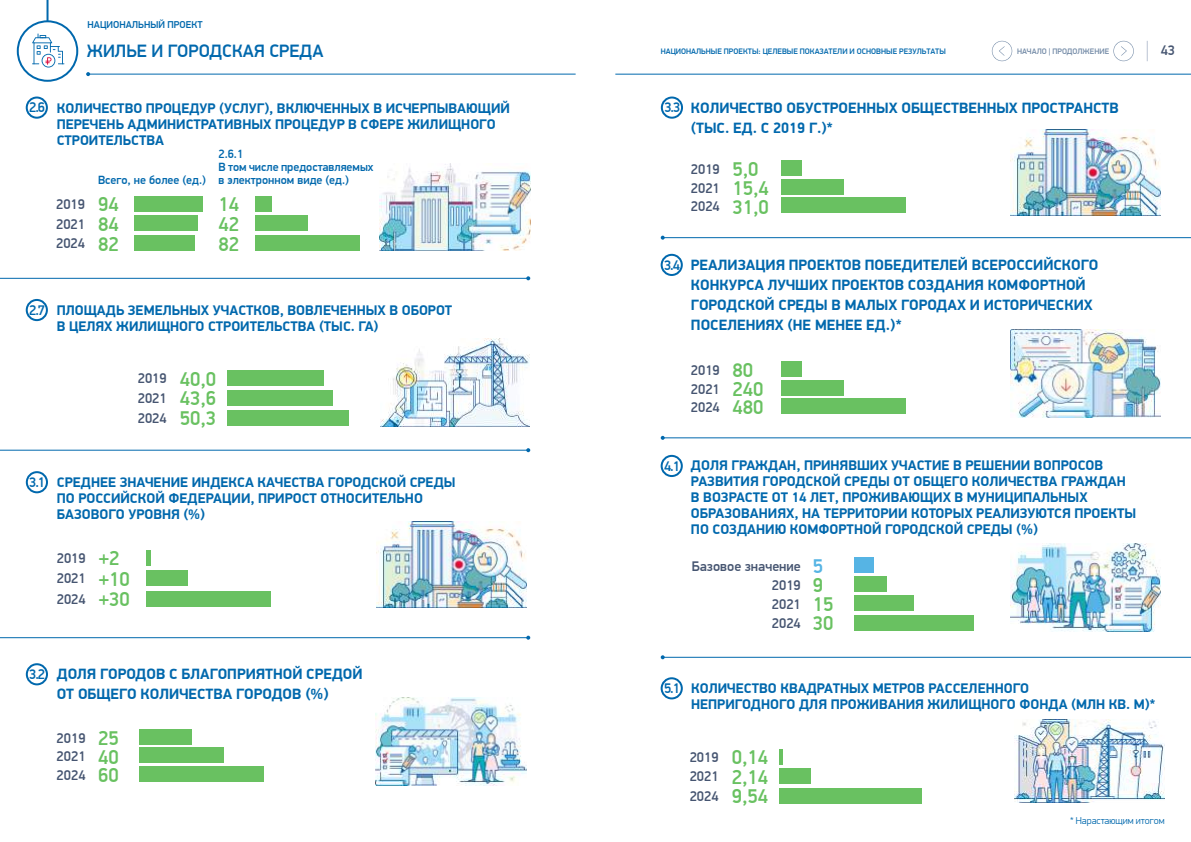
<style>
.page{position:relative;width:1191px;height:842px;background:#fff}
.page>*{position:absolute;margin:0;border:0;box-sizing:border-box;transform-origin:0 0}
.t1{font:500 20px/18.7px "PF Din Display Pro";color:#69c161;text-align:justify}
.t2{font:500 20px "PF Din Display Pro";color:#56b4e4}
.t3{font:500 18px "PF Din Display Pro";color:#0068ad}
.t4{font:700 15px/20px "PF Din Display Pro";color:#0068ad}
.t5{font:700 14px/16px "PF Din Display Pro";color:#0068ad}
.t6{font:500 14px/19.1px "PF Din Display Pro";color:#465571;text-align:justify}
.t7{font:500 14px "PF Din Display Pro";color:#0068ad}
.t8{font:500 12px/13px "PF Din Display Pro";color:#0068ad}
.t9{font:500 10px "PF Din Display Pro";color:#0068ad}
.t10{font:300 10px "PF Din Display Pro";color:#0068ad}
.t11{font:500 8px "PF Din Display Pro";color:#0068ad}
.t12{font:500 8px "PF Din Display Pro";color:#758ca8}
.s1{font-weight:500}
</style>
<div class="page">
<svg style="left:1146px;top:41px;width:1px;height:20px"></svg>
<hr style="left:615px;top:74px;width:576px;height:1px;background:#0068ad">
<svg style="left:1113px;top:41px;width:20px;height:20px"></svg>
<svg style="left:991px;top:41px;width:21px;height:20px"></svg>
<hr style="left:47px;top:0;width:2px;height:61px;background:#0068ad">
<div style="left:18px;top:21px;width:59px;height:60px;background:#fff;border-radius:50%"></div>
<div style="left:17px;top:20px;width:61px;height:62px;border:2px solid #0068ad;border-radius:50%"></div>
<hr style="left:88px;top:74px;width:487px;height:1px;background:#0068ad">
<svg style="left:86px;top:72px;width:4px;height:4px"></svg>
<div style="left:227px;top:370px;width:97px;height:16px;background:#69c161"></div>
<div style="left:134px;top:196px;width:68px;height:15px;background:#69c161"></div>
<div style="left:255px;top:196px;width:17px;height:15px;background:#69c161"></div>
<div style="left:146px;top:550px;width:5px;height:16px;background:#69c161"></div>
<div style="left:227px;top:390px;width:106px;height:16px;background:#69c161"></div>
<div style="left:134px;top:215px;width:63px;height:16px;background:#69c161"></div>
<div style="left:134px;top:235px;width:61px;height:16px;background:#69c161"></div>
<div style="left:255px;top:215px;width:52px;height:16px;background:#69c161"></div>
<div style="left:146px;top:570px;width:42px;height:16px;background:#69c161"></div>
<div style="left:227px;top:410px;width:121px;height:15px;background:#69c161"></div>
<div style="left:255px;top:235px;width:105px;height:16px;background:#69c161"></div>
<div style="left:146px;top:591px;width:125px;height:15px;background:#69c161"></div>
<hr style="left:0;top:278px;width:528px;height:1px;background:#0068ad">
<svg style="left:526px;top:276px;width:4px;height:4px"></svg>
<hr style="left:0;top:450px;width:528px;height:1px;background:#0068ad">
<svg style="left:526px;top:448px;width:4px;height:4px"></svg>
<hr style="left:0;top:637px;width:528px;height:1px;background:#0068ad">
<svg style="left:526px;top:636px;width:4px;height:4px"></svg>
<img style="left:380px;top:338px;width:150px;height:88px">
<img style="left:380px;top:163px;width:150px;height:87px">
<img style="left:376px;top:521px;width:150px;height:86px">
<svg style="left:32px;top:34px;width:32px;height:34px"></svg>
<div style="left:139px;top:729px;width:53px;height:15px;background:#69c161"></div>
<div style="left:139px;top:748px;width:84px;height:15px;background:#69c161"></div>
<div style="left:139px;top:766px;width:125px;height:16px;background:#69c161"></div>
<img style="left:376px;top:697px;width:150px;height:88px">
<div style="left:26px;top:97px;width:22px;height:22px;border:2px solid #0068ad;border-radius:50%"></div>
<div style="left:26px;top:299px;width:22px;height:22px;border:2px solid #0068ad;border-radius:50%"></div>
<div style="left:26px;top:471px;width:22px;height:22px;border:2px solid #0068ad;border-radius:50%"></div>
<div style="left:26px;top:663px;width:22px;height:22px;border:2px solid #0068ad;border-radius:50%"></div>
<div style="left:781px;top:160px;width:21px;height:16px;background:#69c161"></div>
<div style="left:781px;top:361px;width:21px;height:16px;background:#69c161"></div>
<div style="left:781px;top:179px;width:62px;height:15px;background:#69c161"></div>
<div style="left:781px;top:380px;width:62px;height:15px;background:#69c161"></div>
<div style="left:781px;top:198px;width:125px;height:15px;background:#69c161"></div>
<div style="left:781px;top:398px;width:125px;height:16px;background:#69c161"></div>
<hr style="left:662px;top:237px;width:529px;height:1px;background:#0068ad">
<svg style="left:660px;top:236px;width:4px;height:4px"></svg>
<hr style="left:662px;top:437px;width:529px;height:1px;background:#0068ad">
<svg style="left:660px;top:436px;width:4px;height:4px"></svg>
<hr style="left:662px;top:657px;width:529px;height:1px;background:#0068ad">
<svg style="left:660px;top:655px;width:4px;height:4px"></svg>
<img style="left:1010px;top:129px;width:150px;height:86px">
<img style="left:1010px;top:329px;width:150px;height:88px">
<div style="left:854px;top:558px;width:20px;height:15px;background:#56b4e4"></div>
<div style="left:854px;top:577px;width:32px;height:15px;background:#69c161"></div>
<div style="left:854px;top:596px;width:60px;height:15px;background:#69c161"></div>
<div style="left:854px;top:615px;width:119px;height:15px;background:#69c161"></div>
<img style="left:1010px;top:543px;width:150px;height:88px">
<div style="left:661px;top:97px;width:22px;height:22px;border:2px solid #0068ad;border-radius:50%"></div>
<div style="left:660px;top:254px;width:23px;height:22px;border:2px solid #0068ad;border-radius:50%"></div>
<div style="left:660px;top:455px;width:23px;height:22px;border:2px solid #0068ad;border-radius:50%"></div>
<div style="left:660px;top:677px;width:23px;height:22px;border:2px solid #0068ad;border-radius:50%"></div>
<hr style="left:779px;top:749px;width:3px;height:15px;background:#69c161">
<div style="left:779px;top:768px;width:31px;height:16px;background:#69c161"></div>
<div style="left:779px;top:788px;width:143px;height:16px;background:#69c161"></div>
<img style="left:1014px;top:719px;width:150px;height:84px">
<p class="t9" style="left:88px;top:19px;width:116px">НАЦИОНАЛЬНЫЙ ПРОЕКТ</p>
<p class="t3" style="left:87px;top:40px;width:238px">ЖИЛЬЕ И ГОРОДСКАЯ СРЕДА</p>
<p class="t11" style="left:660px;top:46px;width:286px">НАЦИОНАЛЬНЫЕ ПРОЕКТЫ: ЦЕЛЕВЫЕ ПОКАЗАТЕЛИ И ОСНОВНЫЕ РЕЗУЛЬТАТЫ</p>
<p class="t12" style="left:1017px;top:46px;width:94px">НАЧАЛО | ПРОДОЛЖЕНИЕ</p>
<p class="t6" style="left:1160px;top:41px;width:16px">43</p>
<p class="t7" style="left:29px;top:99px;width:17px">2.6</p>
<p class="t5" style="left:57px;top:100px;width:455px">КОЛИЧЕСТВО ПРОЦЕДУР (УСЛУГ), ВКЛЮЧЕННЫХ В ИСЧЕРПЫВАЮЩИЙ<br>ПЕРЕЧЕНЬ АДМИНИСТРАТИВНЫХ ПРОЦЕДУР В СФЕРЕ ЖИЛИЩНОГО<br>СТРОИТЕЛЬСТВА</p>
<p class="t7" style="left:664px;top:99px;width:17px">3.3</p>
<p class="t4" style="left:691px;top:99px;width:429px">КОЛИЧЕСТВО ОБУСТРОЕННЫХ ОБЩЕСТВЕННЫХ ПРОСТРАНСТВ (ТЫС. ЕД. С 2019 Г.)*</p>
<p class="t6" style="left:56px;top:195px;width:30px">2019</p>
<p class="t6" style="left:56px;top:214px;width:30px">2021</p>
<p class="t8" style="left:98px;top:174px;width:109px">Всего, не более (ед.)</p>
<p class="t8" style="left:218px;top:148px;width:157px">2.6.1<br>В том числе предоставляемых в электронном виде (ед.)</p>
<h1 class="t1" style="left:98px;top:195px;width:22px">94</h1>
<h1 class="t1" style="left:218px;top:195px;width:22px">14</h1>
<h1 class="t1" style="left:98px;top:215px;width:22px">84</h1>
<h1 class="t1" style="left:218px;top:215px;width:22px">42</h1>
<p class="t6" style="left:691px;top:160px;width:30px">2019</p>
<h1 class="t1" style="left:732px;top:160px;width:28px">5,0</h1>
<p class="t6" style="left:691px;top:179px;width:30px">2021</p>
<p class="t6" style="left:691px;top:197px;width:30px">2024</p>
<h1 class="t1" style="left:732px;top:179px;width:38px">15,4</h1>
<h1 class="t1" style="left:732px;top:198px;width:38px">31,0</h1>
<p class="t6" style="left:56px;top:234px;width:30px">2024</p>
<h1 class="t1" style="left:98px;top:235px;width:22px">82</h1>
<h1 class="t1" style="left:218px;top:235px;width:22px">82</h1>
<p class="t7" style="left:29px;top:302px;width:17px">2.7</p>
<p class="t5" style="left:57px;top:303px;width:397px">ПЛОЩАДЬ ЗЕМЕЛЬНЫХ УЧАСТКОВ, ВОВЛЕЧЕННЫХ В ОБОРОТ<br>В ЦЕЛЯХ ЖИЛИЩНОГО СТРОИТЕЛЬСТВА (ТЫС. ГА)</p>
<p class="t7" style="left:664px;top:256px;width:17px">3.4</p>
<p class="t4" style="left:691px;top:256px;width:409px">РЕАЛИЗАЦИЯ ПРОЕКТОВ ПОБЕДИТЕЛЕЙ ВСЕРОССИЙСКОГО КОНКУРСА ЛУЧШИХ ПРОЕКТОВ СОЗДАНИЯ КОМФОРТНОЙ ГОРОДСКОЙ СРЕДЫ В МАЛЫХ ГОРОДАХ И ИСТОРИЧЕСКИХ ПОСЕЛЕНИЯХ (НЕ МЕНЕЕ ЕД.)*</p>
<p class="t6" style="left:138px;top:369px;width:30px">2019</p>
<h1 class="t1" style="left:180px;top:370px;width:38px">40,0</h1>
<p class="t6" style="left:138px;top:389px;width:30px">2021</p>
<h1 class="t1" style="left:180px;top:390px;width:38px">43,6</h1>
<p class="t6" style="left:138px;top:409px;width:30px">2024</p>
<h1 class="t1" style="left:180px;top:409px;width:38px">50,3</h1>
<p class="t6" style="left:691px;top:361px;width:30px">2019</p>
<h1 class="t1" style="left:732px;top:361px;width:22px">80</h1>
<p class="t6" style="left:691px;top:379px;width:30px">2021</p>
<h1 class="t1" style="left:732px;top:380px;width:33px">240</h1>
<p class="t6" style="left:691px;top:398px;width:30px">2024</p>
<h1 class="t1" style="left:732px;top:399px;width:33px">480</h1>
<p class="t7" style="left:29px;top:474px;width:17px">3.1</p>
<p class="t5" style="left:57px;top:474px;width:400px">СРЕДНЕЕ ЗНАЧЕНИЕ ИНДЕКСА КАЧЕСТВА ГОРОДСКОЙ СРЕДЫ<br>ПО РОССИЙСКОЙ ФЕДЕРАЦИИ, ПРИРОСТ ОТНОСИТЕЛЬНО<br>БАЗОВОГО УРОВНЯ (%)</p>
<p class="t7" style="left:664px;top:457px;width:17px">4.1</p>
<p class="t5" style="left:691px;top:458px;width:447px">ДОЛЯ ГРАЖДАН, ПРИНЯВШИХ УЧАСТИЕ В РЕШЕНИИ ВОПРОСОВ РАЗВИТИЯ ГОРОДСКОЙ СРЕДЫ ОТ ОБЩЕГО КОЛИЧЕСТВА ГРАЖДАН В ВОЗРАСТЕ ОТ 14 ЛЕТ, ПРОЖИВАЮЩИХ В МУНИЦИПАЛЬНЫХ ОБРАЗОВАНИЯХ, НА ТЕРРИТОРИИ КОТОРЫХ РЕАЛИЗУЮТСЯ ПРОЕКТЫ ПО СОЗДАНИЮ КОМФОРТНОЙ ГОРОДСКОЙ СРЕДЫ (%)</p>
<p class="t6" style="left:57px;top:549px;width:30px">2019</p>
<h1 class="t1" style="left:99px;top:549px;width:22px">+2</h1>
<p class="t6" style="left:57px;top:569px;width:30px">2021</p>
<h1 class="t1" style="left:99px;top:570px;width:33px">+10</h1>
<p class="t6" style="left:57px;top:590px;width:30px">2024</p>
<h1 class="t1" style="left:99px;top:590px;width:33px">+30</h1>
<p class="t6" style="left:772px;top:557px;width:30px;text-indent:-80px">Базовое значение 2019<br>2021<br>2024</p>
<h1 class="t2" style="left:812px;top:554px;width:12px">5</h1>
<h1 class="t1" style="left:812px;top:576px;width:22px;line-height:19.1px;text-align:left">9<br>15<br>30</h1>
<p class="t7" style="left:29px;top:666px;width:17px">3.2</p>
<p class="t4" style="left:57px;top:664px;width:307px">ДОЛЯ ГОРОДОВ С БЛАГОПРИЯТНОЙ СРЕДОЙ<br>ОТ ОБЩЕГО КОЛИЧЕСТВА ГОРОДОВ (%)</p>
<p class="t6" style="left:57px;top:729px;width:30px;line-height:18.7px">2019<br>2021<br>2024</p>
<h1 class="t1" style="left:98px;top:729px;width:22px">25<br>40<br>60</h1>
<p class="t5" style="left:691px;top:681px;width:466px;text-indent:-27px"><span class="s1">5.1</span> КОЛИЧЕСТВО КВАДРАТНЫХ МЕТРОВ РАССЕЛЕННОГО<br>НЕПРИГОДНОГО ДЛЯ ПРОЖИВАНИЯ ЖИЛИЩНОГО ФОНДА (МЛН КВ. М)*</p>
<h1 class="t1" style="left:731px;top:748px;width:38px;line-height:19.7px">0,14<br>2,14<br>9,54</h1>
<p class="t6" style="left:689px;top:747px;width:30px;line-height:19.7px">2019<br>2021<br>2024</p>
<p class="t10" style="left:1070px;top:815px;width:96px">* Нарастающим итогом</p>
</div>
